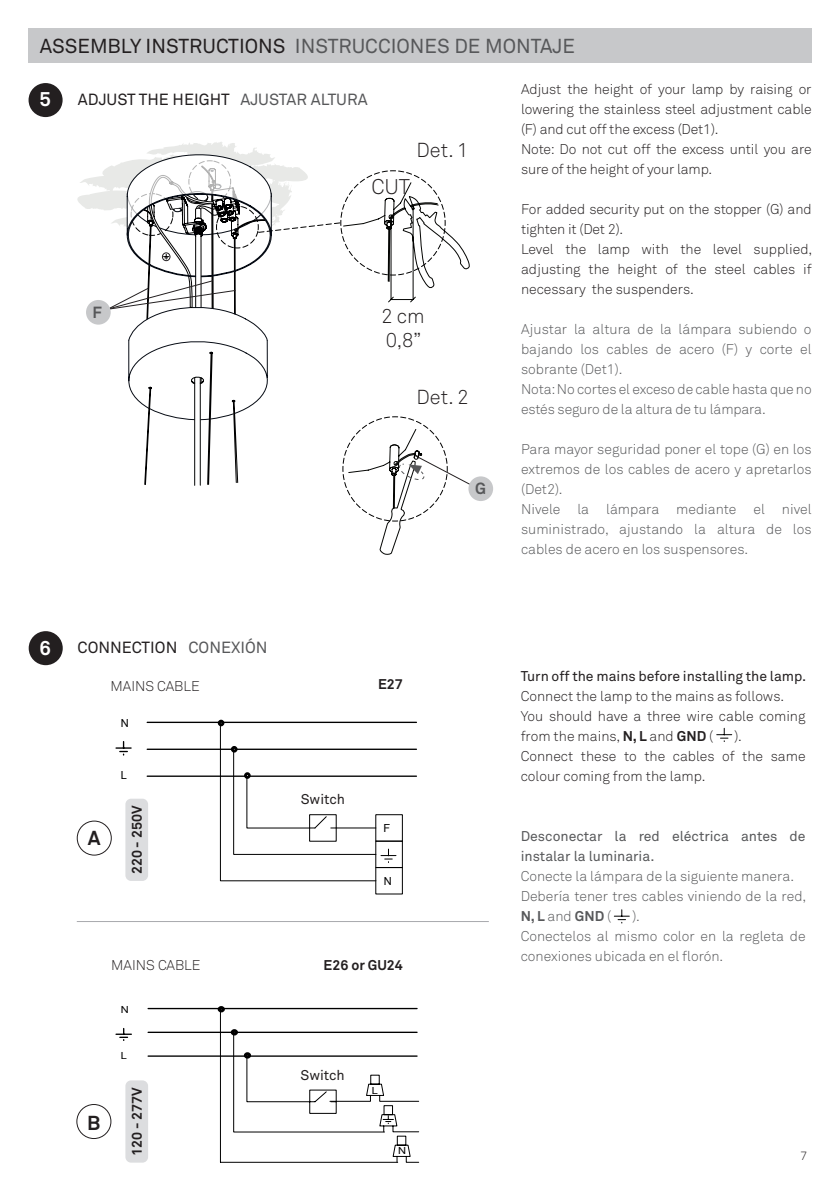
<style>
.page{position:relative;width:840px;height:1191px;background:#fff}
.page>*{position:absolute;margin:0;border:0;box-sizing:border-box;transform-origin:0 0}
.t1{font:300 21px "Akkurat";color:#231f20}
.t2{font:20px "Akkurat";color:#57585a}
.t3{font:300 20px "Akkurat";color:#231f20}
.t4{font:700 20px "Akkurat";color:#fff}
.t5{font:700 20px "Akkurat";color:#231f20}
.t6{font:16px "Akkurat";color:#231f20}
.t7{font:700 16px "Akkurat";color:#57585a}
.t8{font:300 14px/20px "Akkurat";letter-spacing:-.01em;color:#231f20;text-align:justify}
.t9{font:300 14px/20px "Akkurat";color:#57585a;text-align:justify}
.t10{font:300 14px/20px "Akkurat Pro";color:#231f20}
.t11{font:300 14px/20px "Akkurat Pro";color:#57585a}
.t12{font:14px/20px "Akkurat Pro";color:#57585a}
.t13{font:14px "Akkurat Pro";color:#231f20}
.t14{font:700 14px "Akkurat";color:#231f20}
.t15{font:14px "Akkurat";color:#231f20}
.t16{font:300 12px "Akkurat Pro";color:#231f20}
.t17{font:11.2px "Arial";color:#000}
.t18{font:9.8px "Arial";color:#000;scale:1.13 1}
.s1{color:#231f20}
.s2{color:#57585a}
.s3{font-weight:700}
</style>
<div class="page">
<div style="left:28px;top:28px;width:783px;height:34px;background:#c7c8ca"></div>
<div style="left:29px;top:83px;width:34px;height:34px;background:#231f20;border-radius:50%"></div>
<div style="left:468px;top:476px;width:25px;height:25px;background:#c7c8ca;border-radius:50%"></div>
<div style="left:29px;top:631px;width:34px;height:34px;background:#231f20;border-radius:50%"></div>
<svg style="left:116px;top:741px;width:15px;height:14px"></svg>
<hr style="left:147px;top:721px;width:269px;height:2px;background:#000">
<hr style="left:147px;top:748px;width:269px;height:2px;background:#000">
<hr style="left:147px;top:775px;width:269px;height:2px;background:#000">
<div style="left:218px;top:719px;width:6px;height:7px;border:3px solid #000;border-radius:50%"></div>
<svg style="left:220px;top:721px;width:176px;height:160px"></svg>
<div style="left:244px;top:772px;width:6px;height:7px;border:3px solid #000;border-radius:50%"></div>
<svg style="left:614px;top:909px;width:15px;height:14px"></svg>
<svg style="left:716px;top:728px;width:15px;height:14px"></svg>
<svg style="left:116px;top:1028px;width:15px;height:12px"></svg>
<hr style="left:148px;top:1008px;width:269px;height:1px;background:#000">
<hr style="left:148px;top:1031px;width:269px;height:2px;background:#000">
<hr style="left:148px;top:1055px;width:269px;height:1px;background:#000">
<div style="left:217px;top:1006px;width:8px;height:6px;border:3px solid #000;border-radius:50%"></div>
<svg style="left:220px;top:1008px;width:199px;height:155px"></svg>
<hr style="left:77px;top:921px;width:411px;height:1px;background:#a8a9ad">
<div style="left:77px;top:821px;width:34px;height:34px;border:1px solid #231f20;border-radius:50%"></div>
<div style="left:125px;top:798px;width:23px;height:83px;background:#dcdddf;border-radius:6px"></div>
<div style="left:77px;top:1104px;width:34px;height:34px;border:1px solid #231f20;border-radius:50%"></div>
<div style="left:125px;top:1080px;width:23px;height:82px;background:#dcdddf;border-radius:6px"></div>
<svg style="left:77px;top:142px;width:394px;height:413px"></svg>
<h2 class="t2" style="left:40px;top:33px;width:536px"><span class="s1">ASSEMBLY INSTRUCTIONS</span> INSTRUCCIONES DE MONTAJE</h2>
<p class="t4" style="left:40px;top:87px;width:13px">5</p>
<p class="t8" style="left:520px;top:78px;width:292px">Adjust the height of your lamp by raising or lowering the stainless steel adjustment cable (F) and cut off the excess (Det1).</p>
<p class="t8" style="left:520px;top:138px;width:292px">Note: Do not cut off the excess until you are sure of the height of your lamp.</p>
<p class="t8" style="left:520px;top:198px;width:292px">For added security put on the stopper (G) and tighten it (Det 2).</p>
<p class="t8" style="left:520px;top:238px;width:292px">Level the lamp with the level supplied, adjusting the height of the steel cables if necessary the suspenders.</p>
<p class="t9" style="left:520px;top:318px;width:292px">Ajustar la altura de la lámpara subiendo o bajando los cables de acero (F) y corte el sobrante (Det1).</p>
<p class="t9" style="left:520px;top:378px;width:292px">Nota: No cortes el exceso de cable hasta que no estés seguro de la altura de tu lámpara.</p>
<p class="t9" style="left:520px;top:438px;width:292px">Para mayor seguridad poner el tope (G) en los extremos de los cables de acero y apretarlos (Det2).</p>
<p class="t9" style="left:520px;top:498px;width:292px">Nivele la lámpara mediante el nivel suministrado, ajustando la altura de los cables de acero en los suspensores.</p>
<p class="t6" style="left:78px;top:89px;width:291px">ADJUST THE HEIGHT <span class="s2">AJUSTAR ALTURA</span></p>
<p class="t3" style="left:416px;top:137px;width:53px">Det. 1</p>
<p class="t1" style="left:371px;top:174px;width:40px">CUT</p>
<p class="t7" style="left:93px;top:302px;width:11px">F</p>
<p class="t3" style="left:381px;top:303px;width:45px">2 cm</p>
<p class="t3" style="left:385px;top:327px;width:37px">0,8”</p>
<p class="t3" style="left:416px;top:384px;width:53px">Det. 2</p>
<p class="t7" style="left:475px;top:478px;width:12px">G</p>
<p class="t4" style="left:39px;top:635px;width:13px">6</p>
<p class="t6" style="left:77px;top:637px;width:191px">CONNECTION <span class="s2">CONEXIÓN</span></p>
<p class="t8" style="left:110px;top:675px;width:91px">MAINS CABLE</p>
<p class="t17" style="left:121px;top:715px;width:10px">N</p>
<p class="t5" style="left:88px;top:825px;width:14px">A</p>
<p class="t17" style="left:121px;top:768px;width:8px">L</p>
<p class="t14" style="left:128px;top:874px;width:71px;rotate:-90deg">220 - 250V</p>
<p class="t8" style="left:111px;top:955px;width:91px">MAINS CABLE</p>
<p class="t18" style="left:121px;top:1002px;width:9px">N</p>
<p class="t5" style="left:87px;top:1110px;width:15px">B</p>
<p class="t18" style="left:121px;top:1049px;width:7px">L</p>
<p class="t14" style="left:128px;top:1156px;width:70px;rotate:-90deg">120 - 277V</p>
<p class="t14" style="left:378px;top:675px;width:26px">E27</p>
<p class="t15" style="left:300px;top:790px;width:46px">Switch</p>
<p class="t17" style="left:383px;top:820px;width:8px">F</p>
<p class="t17" style="left:383px;top:873px;width:10px">N</p>
<p class="t14" style="left:323px;top:956px;width:81px">E26 or GU24</p>
<p class="t15" style="left:300px;top:1066px;width:46px">Switch</p>
<p class="t18" style="left:371px;top:1084px;width:7px">L</p>
<p class="t18" style="left:398px;top:1144px;width:9px">N</p>
<p class="t13" style="left:520px;top:667px;width:287px">Turn off the mains before installing the lamp.</p>
<p class="t10" style="left:520px;top:686px;width:265px">Connect the lamp to the mains as follows.</p>
<p class="t10" style="left:520px;top:706px;width:286px">You should have a three wire cable coming from the mains, <span class="s3">N, L</span> and <span class="s3">GND</span> (</p>
<p class="t10" style="left:734px;top:726px;width:9px">).</p>
<p class="t10" style="left:520px;top:746px;width:286px">Connect these to the cables of the same colour coming from the lamp.</p>
<p class="t12" style="left:520px;top:826px;width:286px">Desconectar la red eléctrica antes de instalar la luminaria.</p>
<p class="t11" style="left:520px;top:866px;width:275px">Conecte la lámpara de la siguiente manera.</p>
<p class="t11" style="left:520px;top:886px;width:287px">Debería tener tres cables viniendo de la red,<br><span class="s3">N, L</span> and <span class="s3">GND</span> (</p>
<p class="t11" style="left:632px;top:906px;width:9px">).</p>
<p class="t11" style="left:520px;top:926px;width:286px">Conectelos al mismo color en la regleta de conexiones ubicada en el florón.</p>
<p class="t16" style="left:800px;top:1148px;width:8px">7</p>
</div>
